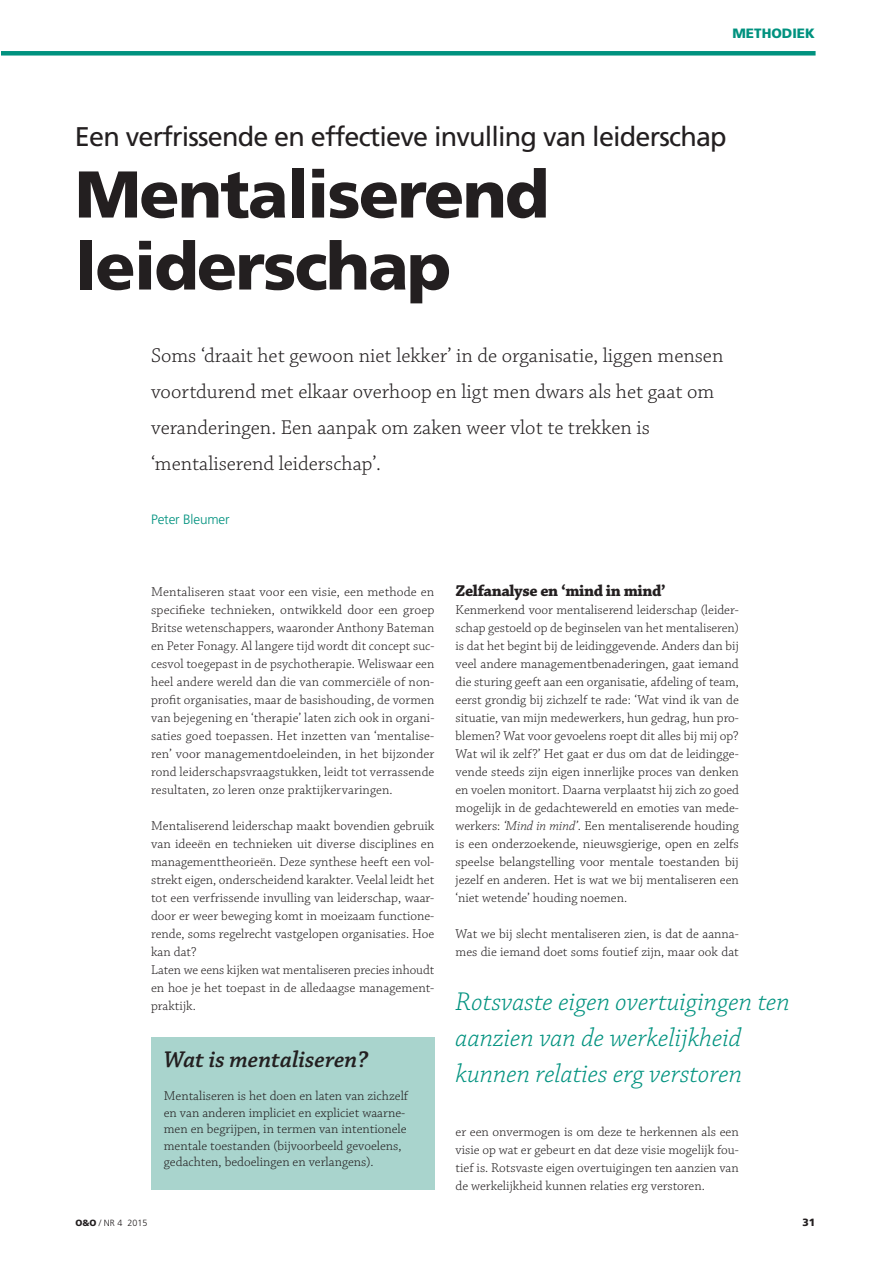
<style>
.page{position:relative;width:893px;height:1263px;background:#fff}
.page>*{position:absolute;margin:0;border:0;box-sizing:border-box;transform-origin:0 0}
.t1{font:900 66px/72px "Frutiger LT Std";letter-spacing:-.025em;color:#231f20}
.t2{font:italic 300 27px/36px "Chaparral Pro";color:#00927f}
.t3{font:27px "Frutiger LT Std";letter-spacing:-.03em;color:#231f20}
.t4{font:italic 600 24px "Chaparral Pro";color:#231f20}
.t5{font:300 21px/36px "Chaparral Pro";color:#231f20}
.t6{font:700 16.5px "Chaparral Pro";letter-spacing:-.025em;color:#231f20}
.t7{font:300 13.5px/18px "Chaparral Pro";color:#231f20;text-align:justify}
.t8{font:300 13.5px "Frutiger LT Std";letter-spacing:-.01em;color:#00927f}
.t9{font:900 13.5px "Frutiger LT Std";color:#00927f}
.t10{font:900 10.5px "Frutiger LT Std";color:#231f20}
.t11{font:300 9px "Frutiger LT Std";color:#231f20}
.s1{font-style:italic}
.s2{font-weight:900}
</style>
<div class="page">
<div style="left:1px;top:51px;width:814px;height:5px;background:#00927f"></div>
<div style="left:151px;top:1037px;width:283px;height:153px;background:#a9d4cd"></div>
<p class="t9" style="left:732px;top:27px;width:84px">METHODIEK</p>
<h2 class="t3" style="left:75px;top:125px;width:653px">Een verfrissende en effectieve invulling van leiderschap</h2>
<h1 class="t1" style="left:75px;top:162px;width:476px">Mentaliserend leiderschap</h1>
<h3 class="t5" style="left:151px;top:339px;width:574px">Soms ‘draait het gewoon niet lekker’ in de organisatie, liggen mensen voortdurend met elkaar overhoop en ligt men dwars als het gaat om veranderingen. Een aanpak om zaken weer vlot te trekken is ‘mentaliserend leiderschap’.</h3>
<p class="t8" style="left:151px;top:513px;width:80px">Peter Bleumer</p>
<p class="t7" style="left:151px;top:583px;width:285px">Mentaliseren staat voor een visie, een methode en specifieke technieken, ontwikkeld door een groep Britse wetenschappers, waaronder Anthony Bateman en Peter Fonagy. Al langere tijd wordt dit concept suc&shy;cesvol toegepast in de psychotherapie. Weliswaar een heel andere wereld dan die van commerciële of non&shy;profit organisaties, maar de basishouding, de vormen van bejegening en ‘therapie’ laten zich ook in organi&shy;saties goed toepassen. Het inzetten van ‘mentalise&shy;ren’ voor managementdoeleinden, in het bijzonder rond leiderschapsvraagstukken, leidt tot verrassende resultaten, zo leren onze praktijkervaringen.</p>
<p class="t7" style="left:151px;top:817px;width:285px;text-align:left">Mentaliserend leiderschap maakt bovendien gebruik van ideeën en technieken uit diverse disciplines en managementtheorieën. Deze synthese heeft een vol&shy;strekt eigen, onderscheidend karakter. Veelal leidt het tot een verfrissende invulling van leiderschap, waar&shy;door er weer beweging komt in moeizaam functione&shy;rende, soms regelrecht vastgelopen organisaties. Hoe kan dat?<br>Laten we eens kijken wat mentaliseren precies inhoudt en hoe je het toepast in de alledaagse management&shy;praktijk.</p>
<h3 class="t4" style="left:164px;top:1050px;width:206px">Wat is mentaliseren?</h3>
<p class="t7" style="left:164px;top:1089px;width:246px;line-height:16.5px;text-align:left">Mentaliseren is het doen en laten van zichzelf en van anderen impliciet en expliciet waarne&shy;men en begrijpen, in termen van intentionele mentale toestanden (bijvoorbeeld gevoelens, gedachten, bedoelingen en verlangens).</p>
<p class="t6" style="left:456px;top:584px;width:212px">Zelfanalyse en ‘mind in mind’</p>
<p class="t7" style="left:456px;top:601px;width:285px">Kenmerkend voor mentaliserend leiderschap (leider&shy;schap gestoeld op de beginselen van het mentaliseren) is dat het begint bij de leidinggevende. Anders dan bij veel andere managementbenaderingen, gaat iemand die sturing geeft aan een organisatie, afdeling of team, eerst grondig bij zichzelf te rade: ‘Wat vind ik van de situatie, van mijn medewerkers, hun gedrag, hun pro&shy;blemen? Wat voor gevoelens roept dit alles bij mij op?<br>Wat wil ik zelf?’ Het gaat er dus om dat de leidingge&shy;vende steeds zijn eigen innerlijke proces van denken en voelen monitort. Daarna verplaatst hij zich zo goed mogelijk in de gedachtewereld en emoties van mede&shy;werkers: <span class="s1">‘Mind in mind’</span>. Een mentaliserende houding is een onderzoekende, nieuwsgierige, open en zelfs speelse belangstelling voor mentale toestanden bij jezelf en anderen. Het is wat we bij mentaliseren een ‘niet wetende’ houding noemen.</p>
<p class="t7" style="left:456px;top:925px;width:285px">Wat we bij slecht mentaliseren zien, is dat de aanna&shy;mes die iemand doet soms foutief zijn, maar ook dat</p>
<h2 class="t2" style="left:456px;top:985px;width:336px">Rotsvaste eigen overtuigingen ten aanzien van de werkelijkheid kunnen relaties erg verstoren</h2>
<p class="t7" style="left:456px;top:1123px;width:285px">er een onvermogen is om deze te herkennen als een visie op wat er gebeurt en dat deze visie mogelijk fou&shy;tief is. Rotsvaste eigen overtuigingen ten aanzien van de werkelijkheid kunnen relaties erg verstoren.</p>
<p class="t11" style="left:75px;top:1219px;width:74px"><span class="s2">O&amp;O</span> / NR 4 2015</p>
<p class="t10" style="left:802px;top:1217px;width:14px">31</p>
</div>
